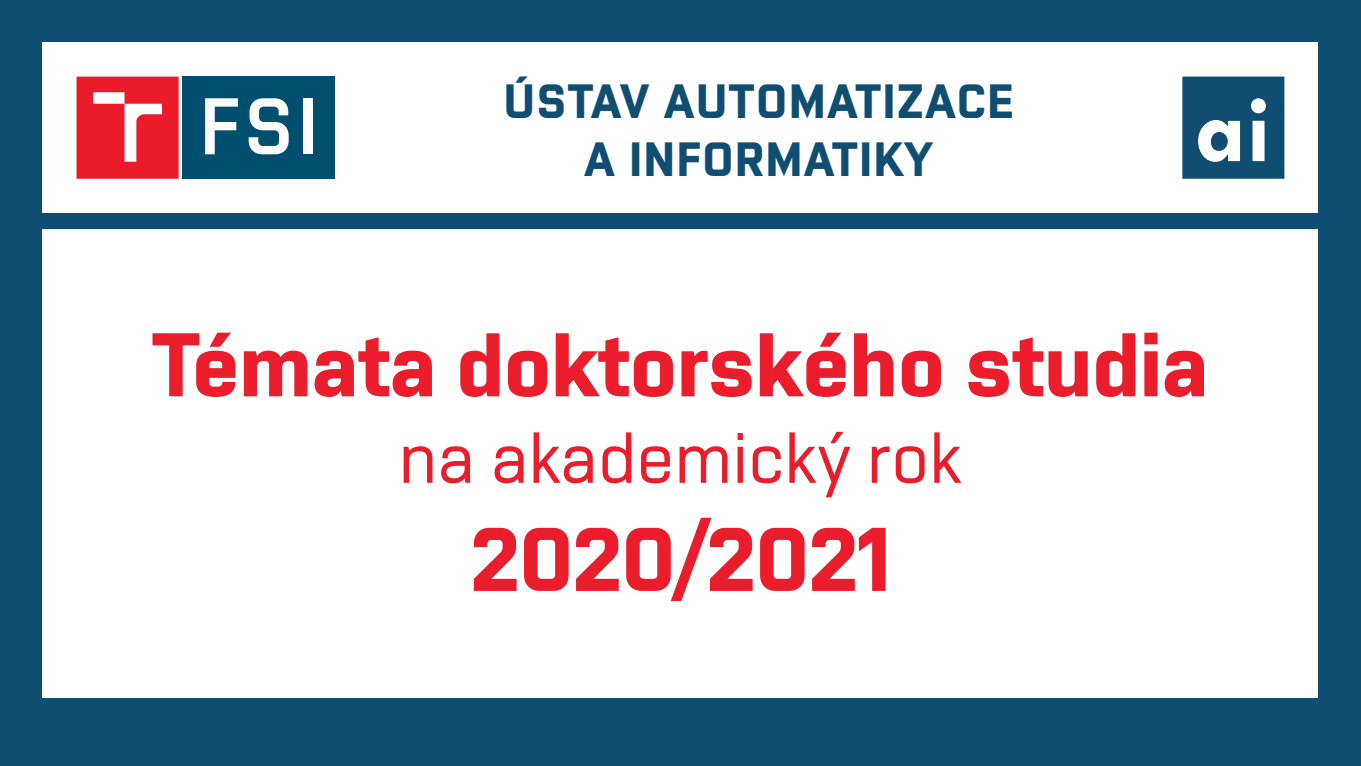
<style>
.page{position:relative;width:1361px;height:766px;background:#fff}
.page>*{position:absolute;margin:0;border:0;box-sizing:border-box;transform-origin:0 0}
.t1{font:700 90px "Vafle VUT";color:#eb1c2b}
.t2{font:72px "Vafle Light VUT";color:#eb1c2b}
.t3{font:700 48px/57.6px "Vafle VUT";letter-spacing:.05em;color:#0f4e71;text-align:center}
</style>
<div class="page">
<div style="left:0;top:0;width:1361px;height:765px;background:#0f4e71"></div>
<div style="left:43px;top:43px;width:1275px;height:170px;background:#fff"></div>
<div style="left:43px;top:230px;width:1275px;height:467px;background:#fff"></div>
<svg style="left:1182px;top:77px;width:102px;height:102px"></svg>
<svg style="left:77px;top:77px;width:102px;height:102px;background:#ee3947"></svg>
<div style="left:183px;top:77px;width:152px;height:102px;background:#014f6e"></div>
<svg style="left:205px;top:98px;width:33px;height:56px"></svg>
<svg style="left:249px;top:98px;width:40px;height:56px"></svg>
<div style="left:303px;top:98px;width:10px;height:56px;background:#fff"></div>
<p class="t3" style="left:504px;top:72px;width:510px">ÚSTAV AUTOMATIZACE<br>A INFORMATIKY</p>
<p class="t1" style="left:152px;top:312px;width:1057px">Témata doktorského studia</p>
<p class="t2" style="left:399px;top:415px;width:565px">na akademický rok</p>
<p class="t1" style="left:471px;top:506px;width:421px">2020/2021</p>
</div>
